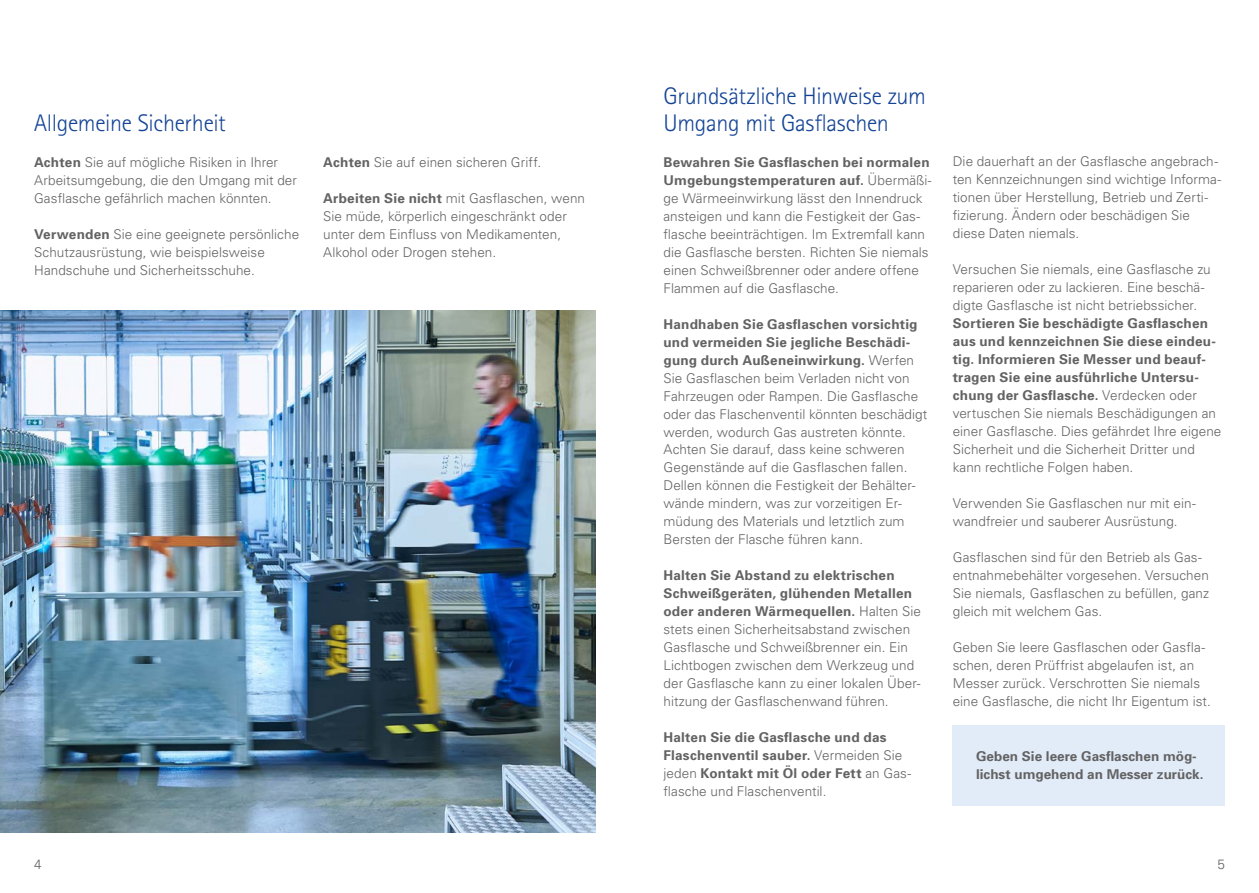
<style>
.page{position:relative;width:1259px;height:893px;background:#fff}
.page>*{position:absolute;margin:0;border:0;box-sizing:border-box;transform-origin:0 0}
.t1{font:300 24px/27px "Rotis Sans Serif";letter-spacing:-.015em;color:#134395}
.t2{font:300 13.5px/18px "Univers";letter-spacing:.005em;color:#646363}
.t3{font:700 13.5px/18px "Univers";letter-spacing:.015em;color:#646363}
.s1{font-weight:700}
.s2{font-weight:300}
</style>
<div class="page">
<div style="left:952px;top:725px;width:273px;height:80px;background:#e2ecf9"></div>
<img style="left:0;top:311px;width:595px;height:522px">
<h1 class="t1" style="left:34px;top:109px;width:193px">Allgemeine Sicherheit</h1>
<p class="t2" style="left:34px;top:152px;width:264px"><span class="s1">Achten</span> Sie auf mögliche Risiken in Ihrer<br>Arbeitsumgebung, die den Umgang mit der<br>Gasflasche gefährlich machen könnten.</p>
<p class="t2" style="left:34px;top:224px;width:267px"><span class="s1">Verwenden</span> Sie eine geeignete persönliche<br>Schutzausrüstung, wie beispielsweise<br>Handschuhe und Sicherheitsschuhe.</p>
<p class="t2" style="left:323px;top:152px;width:219px"><span class="s1">Achten</span> Sie auf einen sicheren Griff.</p>
<p class="t2" style="left:323px;top:188px;width:263px"><span class="s1">Arbeiten Sie nicht</span> mit Gasflaschen, wenn Sie müde, körperlich eingeschränkt oder unter dem Einfluss von Medikamenten, Alkohol oder Drogen stehen.</p>
<h1 class="t1" style="left:663px;top:82px;width:264px">Grundsätzliche Hinweise zum<br>Umgang mit Gasflaschen</h1>
<p class="t2" style="left:663px;top:152px;width:270px"><span class="s1">Bewahren Sie Gasflaschen bei normalen Umgebungstemperaturen auf.</span> Übermäßi&shy;ge Wärmeeinwirkung lässt den Innendruck ansteigen und kann die Festigkeit der Gas&shy;flasche beeinträchtigen. Im Extremfall kann die Gasflasche bersten. Richten Sie niemals einen Schweißbrenner oder andere offene Flammen auf die Gasflasche.</p>
<p class="t2" style="left:663px;top:314px;width:265px"><span class="s1">Handhaben Sie Gasflaschen vorsichtig und vermeiden Sie jegliche Beschädi&shy;gung durch Außeneinwirkung.</span> Werfen Sie Gasflaschen beim Verladen nicht von Fahrzeugen oder Rampen. Die Gasflasche oder das Flaschenventil könnten beschädigt werden, wodurch Gas austreten könnte.<br>Achten Sie darauf, dass keine schweren Gegenstände auf die Gasflaschen fallen.<br>Dellen können die Festigkeit der Behälter&shy;wände mindern, was zur vorzeitigen Er&shy;müdung des Materials und letztlich zum Bersten der Flasche führen kann.</p>
<p class="t2" style="left:663px;top:566px;width:259px"><span class="s1">Halten Sie Abstand zu elektrischen Schweißgeräten, glühenden Metallen oder anderen Wärmequellen.</span> Halten Sie stets einen Sicherheitsabstand zwischen Gasflasche und Schweißbrenner ein. Ein Lichtbogen zwischen dem Werkzeug und der Gasflasche kann zu einer lokalen Über&shy;hitzung der Gasflaschenwand führen.</p>
<p class="t3" style="left:663px;top:728px;width:249px">Halten Sie die Gasflasche und das Flaschenventil sauber. <span class="s2">Vermeiden Sie jeden</span> Kontakt mit Öl oder Fett <span class="s2">an Gas&shy;flasche und Flaschenventil.</span></p>
<p class="t2" style="left:952px;top:152px;width:270px">Die dauerhaft an der Gasflasche angebrach&shy;ten Kennzeichnungen sind wichtige Informa&shy;tionen über Herstellung, Betrieb und Zerti&shy;fizierung. Ändern oder beschädigen Sie diese Daten niemals.</p>
<p class="t2" style="left:952px;top:260px;width:260px">Versuchen Sie niemals, eine Gasflasche zu reparieren oder zu lackieren. Eine beschä&shy;digte Gasflasche ist nicht betriebssicher.</p>
<p class="t3" style="left:952px;top:314px;width:270px">Sortieren Sie beschädigte Gasflaschen aus und kennzeichnen Sie diese eindeu&shy;tig. Informieren Sie Messer und beauf&shy;tragen Sie eine ausführliche Untersu&shy;chung der Gasflasche. <span class="s2">Verdecken oder vertuschen Sie niemals Beschädigungen an einer Gasflasche. Dies gefährdet Ihre eigene Sicherheit und die Sicherheit Dritter und kann rechtliche Folgen haben.</span></p>
<p class="t2" style="left:952px;top:494px;width:245px">Verwenden Sie Gasflaschen nur mit ein&shy;wandfreier und sauberer Ausrüstung.</p>
<p class="t2" style="left:952px;top:548px;width:258px">Gasflaschen sind für den Betrieb als Gas&shy;entnahmebehälter vorgesehen. Versuchen Sie niemals, Gasflaschen zu befüllen, ganz gleich mit welchem Gas.</p>
<p class="t2" style="left:952px;top:638px;width:259px">Geben Sie leere Gasflaschen oder Gasfla&shy;schen, deren Prüffrist abgelaufen ist, an Messer zurück. Verschrotten Sie niemals eine Gasflasche, die nicht Ihr Eigentum ist.</p>
<p class="t3" style="left:976px;top:747px;width:229px">Geben Sie leere Gasflaschen mög&shy;lichst umgehend an Messer zurück.</p>
<p class="t2" style="left:34px;top:854px;width:9px">4</p>
<p class="t2" style="left:1217px;top:854px;width:9px">5</p>
</div>
